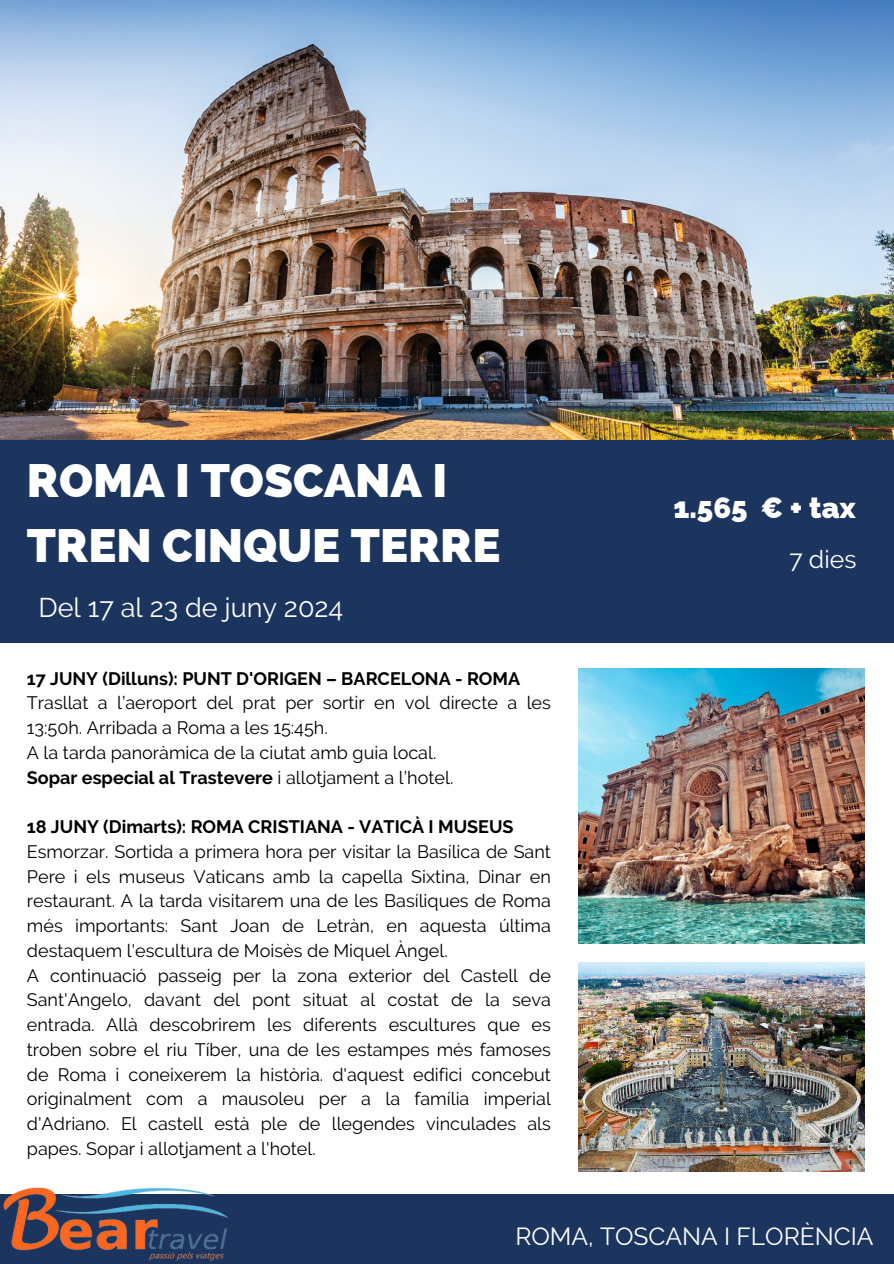
<style>
.page{position:relative;width:894px;height:1264px;background:#fff}
.page>*{position:absolute;margin:0;border:0;box-sizing:border-box;transform-origin:0 0}
.t1{font:800 46.8px/64.8px "Raleway";color:#fff}
.t2{font:800 29.4px "Raleway";color:#fff}
.t3{font:27px "Raleway";color:#fff}
.t4{font:24.75px "Raleway";color:#fff}
.t5{font:24.6px "Raleway";color:#fff}
.t6{font:18px/24.8px "Raleway";color:#000}
.t7{font:700 18px "Raleway";color:#000}
.s1{font-weight:700}
</style>
<div class="page">
<img style="left:0;top:0;width:893px;height:440px">
<div style="left:0;top:440px;width:893px;height:202px;background:#1c355e"></div>
<div style="left:0;top:1193px;width:893px;height:70px;background:#1c355e"></div>
<img style="left:578px;top:962px;width:286px;height:208px">
<img style="left:578px;top:668px;width:286px;height:275px">
<img style="left:0;top:1187px;width:236px;height:74px">
<h1 class="t1" style="left:27px;top:449px;width:475px">ROMA I TOSCANA I<br>TREN CINQUE TERRE</h1>
<h3 class="t3" style="left:38px;top:591px;width:306px">Del 17 al 23 de juny 2024</h3>
<p class="t7" style="left:27px;top:668px;width:495px">17 JUNY (Dilluns): PUNT D'ORIGEN – BARCELONA - ROMA</p>
<p class="t6" style="left:27px;top:690px;width:525px">Trasllat a l’aeroport del prat per sortir en vol directe a les 13:50h. Arribada a Roma a les 15:45h.<br>A la tarda panoràmica de la ciutat amb guia local.<br><span class="s1">Sopar especial al Trastevere</span> i allotjament a l’hotel.</p>
<p class="t7" style="left:27px;top:816px;width:488px">18 JUNY (Dimarts): ROMA CRISTIANA - VATICÀ I MUSEUS</p>
<p class="t6" style="left:27px;top:839px;width:525px">Esmorzar. Sortida a primera hora per visitar la Basílica de Sant Pere i els museus Vaticans amb la capella Sixtina, Dinar en restaurant. A la tarda visitarem una de les Basíliques de Roma més importants: Sant Joan de Letràn, en aquesta última destaquem l'escultura de Moisès de Miquel Àngel.<br>A continuació passeig per la zona exterior del Castell de Sant'Angelo, davant del pont situat al costat de la seva entrada. Allà descobrirem les diferents escultures que es troben sobre el riu Tíber, una de les estampes més famoses de Roma i coneixerem la història. d'aquest edifici concebut originalment com a mausoleu per a la família imperial d'Adriano. El castell està ple de llegendes vinculades als papes. Sopar i allotjament a l'hotel.</p>
<h2 class="t2" style="left:673px;top:491px;width:184px">1.565 € + tax</h2>
<h3 class="t4" style="left:789px;top:545px;width:68px">7 dies</h3>
<h3 class="t5" style="left:515px;top:1221px;width:359px">ROMA, TOSCANA I FLORÈNCIA</h3>
</div>
